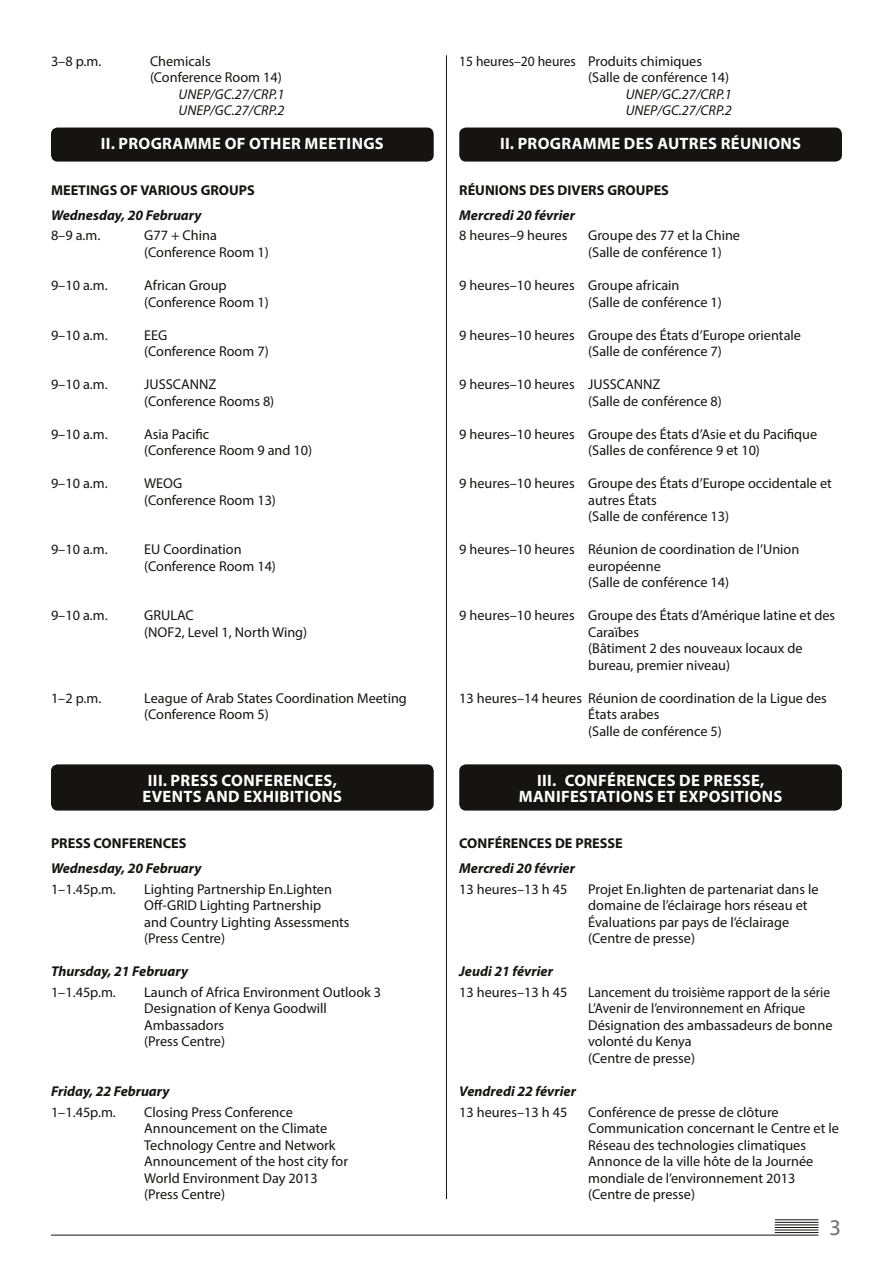
<style>
.page{position:relative;width:893px;height:1263px;background:#fff}
.page>*{position:absolute;margin:0;border:0;box-sizing:border-box;transform-origin:0 0}
.t1{font:22.5px "Myriad";color:#6e6f70}
.t2{font:700 16.5px "Myriad Pro";letter-spacing:.02em;color:#fff}
.t3{font:14.25px/16.5px "Myriad Pro";color:#151412}
.t4{font:14.25px/16.5px "Myriad Pro";color:#151412;scale:.95 1}
.t5{font:italic 700 14.25px "Myriad Pro";color:#151412}
.t6{font:700 14.25px "Myriad";color:#151412}
.t7{font:italic 14.25px/16.5px "Myriad Pro";color:#151412}
</style>
<div class="page">
<hr style="left:775px;top:1219px;width:43px;height:1px;background:#151412">
<hr style="left:775px;top:1222px;width:43px;height:1px;background:#151412">
<hr style="left:775px;top:1224px;width:43px;height:1px;background:#151412">
<hr style="left:775px;top:1227px;width:43px;height:1px;background:#151412">
<hr style="left:775px;top:1230px;width:43px;height:1px;background:#151412">
<hr style="left:775px;top:1232px;width:43px;height:1px;background:#151412">
<hr style="left:51px;top:1235px;width:767px;height:1px;background:#151412">
<hr style="left:446px;top:55px;width:1px;height:1144px;background:#151412">
<div style="left:459px;top:764px;width:383px;height:46px;background:#151412;border-radius:7px"></div>
<div style="left:51px;top:128px;width:383px;height:34px;background:#151412;border-radius:7px"></div>
<div style="left:459px;top:128px;width:383px;height:34px;background:#151412;border-radius:7px"></div>
<div style="left:51px;top:764px;width:383px;height:46px;background:#151412;border-radius:7px"></div>
<p class="t3" style="left:51px;top:53px;width:52px">3–8 p.m.</p>
<p class="t3" style="left:150px;top:53px;width:133px">Chemicals (Conference Room 14)</p>
<p class="t7" style="left:178px;top:86px;width:107px">UNEP/GC.27/CRP.1<br>UNEP/GC.27/CRP.2</p>
<p class="t2" style="left:101px;top:133px;width:74px">II. PROGRAMME</p>
<p class="t2" style="left:225px;top:133px;width:92px">OF OTHER MEE</p>
<p class="t2" style="left:337px;top:133px;width:48px">TINGS</p>
<p class="t6" style="left:51px;top:183px;width:205px">MEETINGS OF VARIOUS GROUPS</p>
<p class="t5" style="left:51px;top:206px;width:152px">Wednesday, 20 February</p>
<p class="t3" style="left:51px;top:227px;width:51px">8–9 a.m.</p>
<p class="t3" style="left:144px;top:227px;width:126px">G77 + China (Conference Room 1)</p>
<p class="t3" style="left:51px;top:277px;width:58px">9–10 a.m.</p>
<p class="t3" style="left:144px;top:277px;width:126px">African Group (Conference Room 1)</p>
<p class="t3" style="left:51px;top:326px;width:58px">9–10 a.m.</p>
<p class="t3" style="left:144px;top:326px;width:126px">EEG<br>(Conference Room 7)</p>
<p class="t3" style="left:51px;top:376px;width:58px">9–10 a.m.</p>
<p class="t3" style="left:144px;top:376px;width:132px">JUSSCANNZ (Conference Rooms 8)</p>
<p class="t3" style="left:51px;top:425px;width:58px">9–10 a.m.</p>
<p class="t3" style="left:144px;top:425px;width:169px">Asia Pacific<br>(Conference Room 9 and 10)</p>
<p class="t3" style="left:51px;top:475px;width:58px">9–10 a.m.</p>
<p class="t3" style="left:144px;top:475px;width:133px">WEOG<br>(Conference Room 13)</p>
<p class="t3" style="left:51px;top:541px;width:58px">9–10 a.m.</p>
<p class="t3" style="left:144px;top:541px;width:133px">EU Coordination (Conference Room 14)</p>
<p class="t3" style="left:51px;top:607px;width:58px">9–10 a.m.</p>
<p class="t3" style="left:144px;top:607px;width:165px">GRULAC<br>(NOF2, Level 1, North Wing)</p>
<p class="t3" style="left:51px;top:689px;width:52px">1–2 p.m.</p>
<p class="t3" style="left:144px;top:689px;width:264px">League of Arab States Coordination Meeting (Conference Room 5)</p>
<p class="t2" style="left:148px;top:769px;width:127px">III. PRESS CONFERENCE</p>
<p class="t2" style="left:324px;top:769px;width:15px">S,</p>
<p class="t2" style="left:143px;top:786px;width:75px">EVENTS AND</p>
<p class="t2" style="left:243px;top:786px;width:100px">EXHIBITIONS</p>
<p class="t6" style="left:51px;top:836px;width:137px">PRESS CONFERENCES</p>
<p class="t5" style="left:51px;top:859px;width:152px">Wednesday, 20 February</p>
<p class="t3" style="left:51px;top:880px;width:66px">1–1.45p.m.</p>
<p class="t3" style="left:144px;top:880px;width:207px">Lighting Partnership En.Lighten<br>Off-GRID Lighting Partnership<br>and Country Lighting Assessments (Press Centre)</p>
<p class="t5" style="left:51px;top:962px;width:139px">Thursday, 21 February</p>
<p class="t3" style="left:51px;top:983px;width:66px">1–1.45p.m.</p>
<p class="t3" style="left:144px;top:983px;width:239px">Launch of Africa Environment Outlook 3<br>Designation of Kenya Goodwill<br>Ambassadors<br>(Press Centre)</p>
<p class="t5" style="left:51px;top:1082px;width:120px">Friday, 22 February</p>
<p class="t3" style="left:51px;top:1103px;width:66px">1–1.45p.m.</p>
<p class="t3" style="left:144px;top:1103px;width:205px">Closing Press Conference<br>Announcement on the Climate<br>Technology Centre and Network<br>Announcement of the host city for<br>World Environment Day 2013 (Press Centre)</p>
<p class="t4" style="left:588px;top:53px;width:150px;text-indent:-129px">15 heures–20 heures Produits chimiques (Salle de conférence 14)</p>
<p class="t7" style="left:626px;top:86px;width:107px">UNEP/GC.27/CRP.1<br>UNEP/GC.27/CRP.2</p>
<p class="t2" style="left:500px;top:133px;width:74px">II. PROGRAMME</p>
<p class="t2" style="left:624px;top:133px;width:107px">DES AUTRES RÉUNI</p>
<p class="t2" style="left:768px;top:133px;width:34px">ONS</p>
<p class="t6" style="left:459px;top:183px;width:211px">RÉUNIONS DES DIVERS GROUPES</p>
<p class="t5" style="left:459px;top:206px;width:117px">Mercredi 20 février</p>
<p class="t3" style="left:459px;top:227px;width:110px">8 heures–9 heures</p>
<p class="t3" style="left:588px;top:227px;width:153px">Groupe des 77 et la Chine (Salle de conférence 1)</p>
<p class="t3" style="left:588px;top:277px;width:135px;text-indent:-129px">9 heures–10 heures Groupe africain<br>(Salle de conférence 1)</p>
<p class="t3" style="left:588px;top:326px;width:214px;text-indent:-129px">9 heures–10 heures Groupe des États d’Europe orientale (Salle de conférence 7)</p>
<p class="t3" style="left:588px;top:376px;width:135px;text-indent:-129px">9 heures–10 heures JUSSCANNZ<br>(Salle de conférence 8)</p>
<p class="t3" style="left:588px;top:425px;width:230px;text-indent:-129px">9 heures–10 heures Groupe des États d’Asie et du Pacifique (Salles de conférence 9 et 10)</p>
<p class="t3" style="left:588px;top:475px;width:245px;text-indent:-129px">9 heures–10 heures Groupe des États d’Europe occidentale et autres États<br>(Salle de conférence 13)</p>
<p class="t3" style="left:588px;top:541px;width:213px;text-indent:-129px">9 heures–10 heures Réunion de coordination de l’Union européenne<br>(Salle de conférence 14)</p>
<p class="t3" style="left:588px;top:607px;width:248px;text-indent:-129px">9 heures–10 heures Groupe des États d’Amérique latine et des<br>Caraïbes<br>(Bâtiment 2 des nouveaux locaux de bureau, premier niveau)</p>
<p class="t3" style="left:588px;top:689px;width:240px;text-indent:-129px">13 heures–14 heures Réunion de coordination de la Ligue des<br>États arabes<br>(Salle de conférence 5)</p>
<p class="t2" style="left:537px;top:769px;width:81px">III. CONFÉRENCE</p>
<p class="t2" style="left:667px;top:769px;width:99px">S DE PRESSE,</p>
<p class="t2" style="left:519px;top:786px;width:11px">MANI</p>
<p class="t2" style="left:561px;top:786px;width:223px">FESTATIONS ET EXPOSITIONS</p>
<p class="t6" style="left:459px;top:836px;width:165px">CONFÉRENCES DE PRESSE</p>
<p class="t5" style="left:459px;top:859px;width:117px">Mercredi 20 février</p>
<p class="t3" style="left:459px;top:880px;width:110px">13 heures–13 h 45</p>
<p class="t3" style="left:588px;top:880px;width:232px">Projet En.lighten de partenariat dans le domaine de l’éclairage hors réseau et Évaluations par pays de l’éclairage (Centre de presse)</p>
<p class="t5" style="left:459px;top:962px;width:95px">Jeudi 21 février</p>
<p class="t3" style="left:459px;top:983px;width:110px">13 heures–13 h 45</p>
<p class="t4" style="left:588px;top:983px;width:259px">Lancement du troisième rapport de la série<br>L’Avenir de l’environnement en Afrique<br>Désignation des ambassadeurs de bonne volonté du Kenya<br>(Centre de presse)</p>
<p class="t5" style="left:459px;top:1082px;width:118px">Vendredi 22 février</p>
<p class="t3" style="left:459px;top:1103px;width:110px">13 heures–13 h 45</p>
<p class="t3" style="left:588px;top:1103px;width:252px">Conférence de presse de clôture Communication concernant le Centre et le Réseau des technologies climatiques Annonce de la ville hôte de la Journée mondiale de l’environnement 2013 (Centre de presse)</p>
<h1 class="t1" style="left:830px;top:1216px;width:13px">3</h1>
</div>
